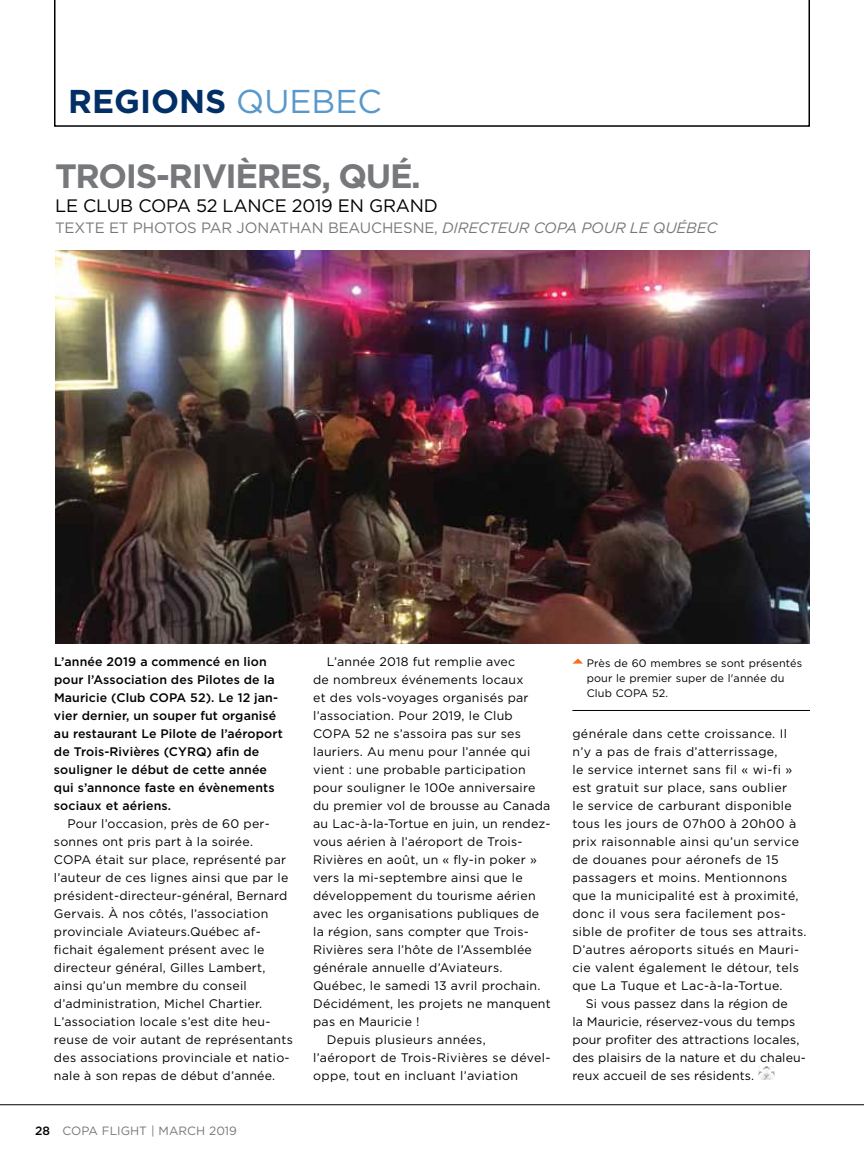
<style>
.page{position:relative;width:864px;height:1161px;background:#fff}
.page>*{position:absolute;margin:0;border:0;box-sizing:border-box;transform-origin:0 0}
.t1{font:700 33.75px "Gotham";letter-spacing:-.04em;color:#77787b}
.t2{font:700 33px "Gotham";color:#022f66}
.t3{font:18px "Gotham";letter-spacing:-.01em;color:#000}
.t4{font:italic 15px "Gotham";letter-spacing:-.01em;color:#77787b}
.t5{font:15px "Gotham";letter-spacing:-.01em;color:#77787b}
.t6{font:12.3px/18px "Gotham";letter-spacing:.02em;color:#000}
.t7{font:500 12.3px/18px "Gotham";letter-spacing:.01em;color:#000}
.t8{font:12px "Gotham";color:#77787b}
.t9{font:10.8px/15px "Gotham";letter-spacing:.01em;color:#000}
.s1{font-weight:400;color:#5898cb}
.s2{font-style:normal}
.s3{font-weight:500;color:#000}
</style>
<div class="page">
<hr style="left:0;top:1104px;width:864px;height:1px;background:#000">
<svg style="left:54px;top:0;width:756px;height:127px"></svg>
<img style="left:759px;top:1067px;width:16px;height:13px">
<svg style="left:572px;top:658px;width:11px;height:6px"></svg>
<hr style="left:572px;top:710px;width:238px;height:1px;background:#000">
<img style="left:55px;top:250px;width:755px;height:393px">
<h2 class="t2" style="left:68px;top:79px;width:315px">REGIONS <span class="s1">quebec</span></h2>
<h1 class="t1" style="left:55px;top:154px;width:367px">TROIS-RIVIÈRES, QUÉ.</h1>
<h3 class="t3" style="left:55px;top:194px;width:384px">Le Club COPA 52 lance 2019 en grand</h3>
<p class="t5" style="left:55px;top:218px;width:111px">Texte et photos</p>
<p class="t4" style="left:201px;top:218px;width:518px"><span class="s2">par Jo nat han B eauchesne,</span> DIRECTEUR COPA POUR LE QUÉBEC</p>
<p class="t7" style="left:54px;top:652px;width:230px">L’année 2019 a commencé en lion pour l’Association des Pilotes de la<br>Mauricie (Club COPA 52). Le 12 jan&shy;vier dernier, un souper fut organisé au restaurant Le Pilote de l’aéroport de Trois-Rivières (CYRQ) afin de souligner le début de cette année qui s’annonce faste en évènements sociaux et aériens.</p>
<p class="t6" style="left:54px;top:814px;width:240px;text-indent:14px">Pour l’occasion, près de 60 per&shy;sonnes ont pris part à la soirée.<br>COPA était sur place, représenté par l’auteur de ces lignes ainsi que par le président-directeur-général, Bernard Gervais. À nos côtés, l’association provinciale Aviateurs.Québec af&shy;fichait également présent avec le directeur général, Gilles Lambert, ainsi qu’un membre du conseil d’administration, M ichel Chartier.<br>L’association locale s’est dite heu&shy;reuse de voir autant de représentants des associations provinciale et natio&shy;nale à son repas de début d’année.</p>
<p class="t8" style="left:35px;top:1123px;width:203px"><span class="s3">28</span> copa flight | march 2019</p>
<p class="t6" style="left:327px;top:653px;width:190px">L’année 2018 fut remplie avec</p>
<p class="t6" style="left:313px;top:671px;width:212px">de nombreux événements locaux</p>
<p class="t6" style="left:313px;top:689px;width:217px">et des vols-voyages organisés par</p>
<p class="t6" style="left:313px;top:707px;width:201px">l’association. Pour 2019, le Club</p>
<p class="t6" style="left:313px;top:725px;width:209px">COPA 52 ne s’assoira pas sur ses</p>
<p class="t6" style="left:313px;top:743px;width:219px">lauriers. Au menu pour l’année qui</p>
<p class="t6" style="left:313px;top:761px;width:214px">vient : une probable participation</p>
<p class="t6" style="left:313px;top:779px;width:224px">pour souligner le 100e anniversaire</p>
<p class="t6" style="left:313px;top:797px;width:239px">du premier vol de brousse au Canada</p>
<p class="t6" style="left:313px;top:815px;width:239px">au Lac-à-la-Tortue en juin, un rendez-</p>
<p class="t6" style="left:313px;top:833px;width:211px">vous aérien à l’aéroport de Trois-</p>
<p class="t6" style="left:313px;top:851px;width:225px">Rivières en août, un « fly-in poker »</p>
<p class="t6" style="left:313px;top:869px;width:211px">vers la mi-septembre ainsi que le</p>
<p class="t6" style="left:313px;top:887px;width:224px">développement du tourisme aérien</p>
<p class="t6" style="left:313px;top:905px;width:227px">avec les organisations publiques de</p>
<p class="t6" style="left:313px;top:923px;width:217px">la région, sans compter que Trois-</p>
<p class="t6" style="left:313px;top:941px;width:220px">Rivières sera l’hôte de l’Assemblée</p>
<p class="t6" style="left:313px;top:959px;width:191px">générale annuelle d’Aviateurs.</p>
<p class="t6" style="left:313px;top:977px;width:229px">Québec, le samedi 13 avril prochain.</p>
<p class="t6" style="left:313px;top:995px;width:239px">Décidément, les projets ne manquent</p>
<p class="t6" style="left:313px;top:1013px;width:108px">pas en Mauricie !</p>
<p class="t6" style="left:327px;top:1031px;width:161px">Depuis plusieurs années,</p>
<p class="t6" style="left:313px;top:1049px;width:239px">l’aéroport de Trois-Rivières se dével-</p>
<p class="t6" style="left:313px;top:1067px;width:206px">oppe, tout en incluant l’aviation</p>
<p class="t9" style="left:587px;top:655px;width:217px">Près de 60 membres se sont présentés pour le premier super de l'année du<br>Club COPA 52.</p>
<p class="t6" style="left:572px;top:725px;width:216px">générale dans cette croissance. I l</p>
<p class="t6" style="left:572px;top:743px;width:207px">n’y a pas de frais d’atterrissage,</p>
<p class="t6" style="left:572px;top:761px;width:222px">le service internet sans fil « wi-fi »</p>
<p class="t6" style="left:572px;top:779px;width:216px">est gratuit sur place, sans oublier</p>
<p class="t6" style="left:572px;top:797px;width:221px">le service de carburant disponible</p>
<p class="t6" style="left:572px;top:815px;width:225px">tous les jours de 07h00 à 20h00 à</p>
<p class="t6" style="left:572px;top:833px;width:228px">prix raisonnable ainsi qu’un service</p>
<p class="t6" style="left:572px;top:851px;width:208px">de douanes pour aéronefs de 15</p>
<p class="t6" style="left:572px;top:869px;width:216px">passagers et moins. Mentionnons</p>
<p class="t6" style="left:572px;top:887px;width:228px">que la municipalité est à proximité,</p>
<p class="t6" style="left:572px;top:905px;width:215px">donc il vous sera facilement pos-</p>
<p class="t6" style="left:572px;top:923px;width:236px">sible de profiter de tous ses attraits.</p>
<p class="t6" style="left:572px;top:941px;width:228px">D’autres aéroports situés en Mauri-</p>
<p class="t6" style="left:572px;top:959px;width:228px">cie valent également le détour, tels</p>
<p class="t6" style="left:572px;top:977px;width:212px">que La Tuque et Lac-à-la-Tortue.</p>
<p class="t6" style="left:586px;top:995px;width:203px">Si vous passez dans la région de</p>
<p class="t6" style="left:572px;top:1013px;width:224px">la Mauricie, réservez-vous du temps</p>
<p class="t6" style="left:572px;top:1031px;width:229px">pour profiter des attractions locales,</p>
<p class="t6" style="left:572px;top:1049px;width:235px">des plaisirs de la nature et du chaleu-</p>
<p class="t6" style="left:572px;top:1067px;width:183px">reux accueil de ses résidents.</p>
</div>
